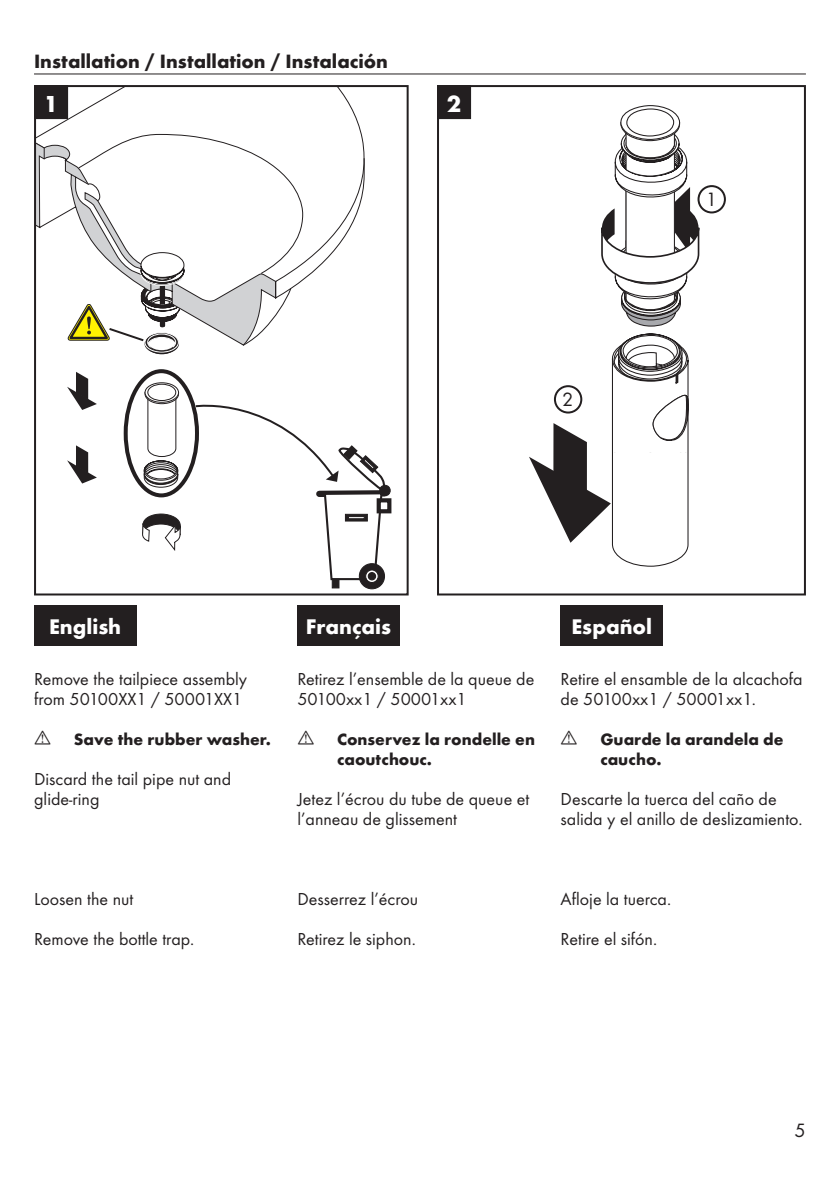
<style>
.page{position:relative;width:840px;height:1191px;background:#fff}
.page>*{position:absolute;margin:0;border:0;box-sizing:border-box;transform-origin:0 0}
.t1{font:700 24px "Futura TOT";color:#fff}
.t2{font:700 22px "Futura TOT";color:#fff}
.t3{font:700 20px "Futura TOT";color:#231f20}
.t4{font:20px "Futura TOT Boo";color:#231f20}
.t5{font:18px/20px "Futura TOT Boo";color:#231f20}
.t6{font:700 17px/20px "Futura TOT";color:#231f20}
</style>
<div class="page">
<hr style="left:34px;top:74px;width:771px;height:1px;background:#231f20">
<div style="left:34px;top:605px;width:102px;height:41px;background:#231f20"></div>
<div style="left:297px;top:605px;width:102px;height:41px;background:#231f20"></div>
<div style="left:560px;top:605px;width:102px;height:41px;background:#231f20"></div>
<svg style="left:529px;top:333px;width:159px;height:234px"></svg>
<svg style="left:601px;top:105px;width:98px;height:222px"></svg>
<div style="left:437px;top:85px;width:368px;height:510px;border:2px solid #231f20"></div>
<svg style="left:37px;top:88px;width:327px;height:141px"></svg>
<svg style="left:67px;top:372px;width:30px;height:38px"></svg>
<svg style="left:141px;top:88px;width:210px;height:401px"></svg>
<svg style="left:67px;top:445px;width:30px;height:38px"></svg>
<svg style="left:142px;top:383px;width:39px;height:168px"></svg>
<div style="left:34px;top:85px;width:374px;height:510px;border:2px solid #231f20"></div>
<div style="left:332px;top:579px;width:7px;height:9px;background:#231f20"></div>
<div style="left:331px;top:578px;width:8px;height:10px;border:1px solid #231f20"></div>
<div style="left:359px;top:563px;width:25px;height:26px;background:#231f20;border-radius:50%"></div>
<div style="left:358px;top:563px;width:27px;height:26px;border:1px solid #231f20;border-radius:50%"></div>
<div style="left:365px;top:569px;width:13px;height:14px;border:1px solid #231f20;border-radius:50%"></div>
<div style="left:124px;top:369px;width:75px;height:128px;border:4px solid #231f20;border-radius:50%"></div>
<svg style="left:194px;top:395px;width:197px;height:186px"></svg>
<svg style="left:43px;top:147px;width:142px;height:207px"></svg>
<div style="left:697px;top:185px;width:28px;height:28px;border:2px solid #231f20;border-radius:50%"></div>
<div style="left:554px;top:386px;width:27px;height:26px;background:#fff;border-radius:50%"></div>
<div style="left:553px;top:385px;width:29px;height:28px;border:2px solid #231f20;border-radius:50%"></div>
<div style="left:35px;top:86px;width:32px;height:32px;background:#231f20"></div>
<div style="left:34px;top:85px;width:34px;height:34px;border:2px solid #231f20"></div>
<div style="left:438px;top:86px;width:32px;height:32px;background:#231f20"></div>
<div style="left:437px;top:85px;width:34px;height:34px;border:2px solid #231f20"></div>
<p class="t3" style="left:34px;top:49px;width:355px">Installation / Installation / Instalación</p>
<h1 class="t1" style="left:44px;top:89px;width:16px">1</h1>
<h1 class="t1" style="left:446px;top:89px;width:16px">2</h1>
<p class="t4" style="left:562px;top:387px;width:13px">2</p>
<p class="t4" style="left:705px;top:187px;width:13px">1</p>
<p class="t2" style="left:49px;top:613px;width:74px">English</p>
<p class="t2" style="left:305px;top:613px;width:87px">Français</p>
<p class="t2" style="left:571px;top:613px;width:82px">Español</p>
<p class="t5" style="left:34px;top:669px;width:214px">Remove the tailpiece assembly from 50100XX1 / 50001XX1</p>
<p class="t6" style="left:74px;top:729px;width:198px">Save the rubber washer.</p>
<p class="t5" style="left:34px;top:769px;width:198px">Discard the tail pipe nut and glide-ring</p>
<p class="t5" style="left:34px;top:889px;width:101px">Loosen the nut</p>
<p class="t5" style="left:34px;top:929px;width:162px">Remove the bottle trap.</p>
<p class="t5" style="left:297px;top:669px;width:238px">Retirez l’ensemble de la queue de<br>50100xx1 / 50001xx1</p>
<p class="t6" style="left:337px;top:729px;width:199px">Conservez la rondelle en caoutchouc.</p>
<p class="t5" style="left:297px;top:789px;width:233px">Jetez l’écrou du tube de queue et l’anneau de glissement</p>
<p class="t5" style="left:297px;top:889px;width:122px">Desserrez l’écrou</p>
<p class="t5" style="left:297px;top:929px;width:120px">Retirez le siphon.</p>
<p class="t5" style="left:560px;top:669px;width:243px">Retire el ensamble de la alcachofa de 50100xx1 / 50001xx1.</p>
<p class="t6" style="left:600px;top:729px;width:184px">Guarde la arandela de caucho.</p>
<p class="t5" style="left:560px;top:789px;width:243px">Descarte la tuerca del caño de salida y el anillo de deslizamiento.</p>
<p class="t5" style="left:560px;top:889px;width:112px">Afloje la tuerca.</p>
<p class="t5" style="left:560px;top:929px;width:98px">Retire el sifón.</p>
<p class="t4" style="left:794px;top:1118px;width:13px">5</p>
</div>
